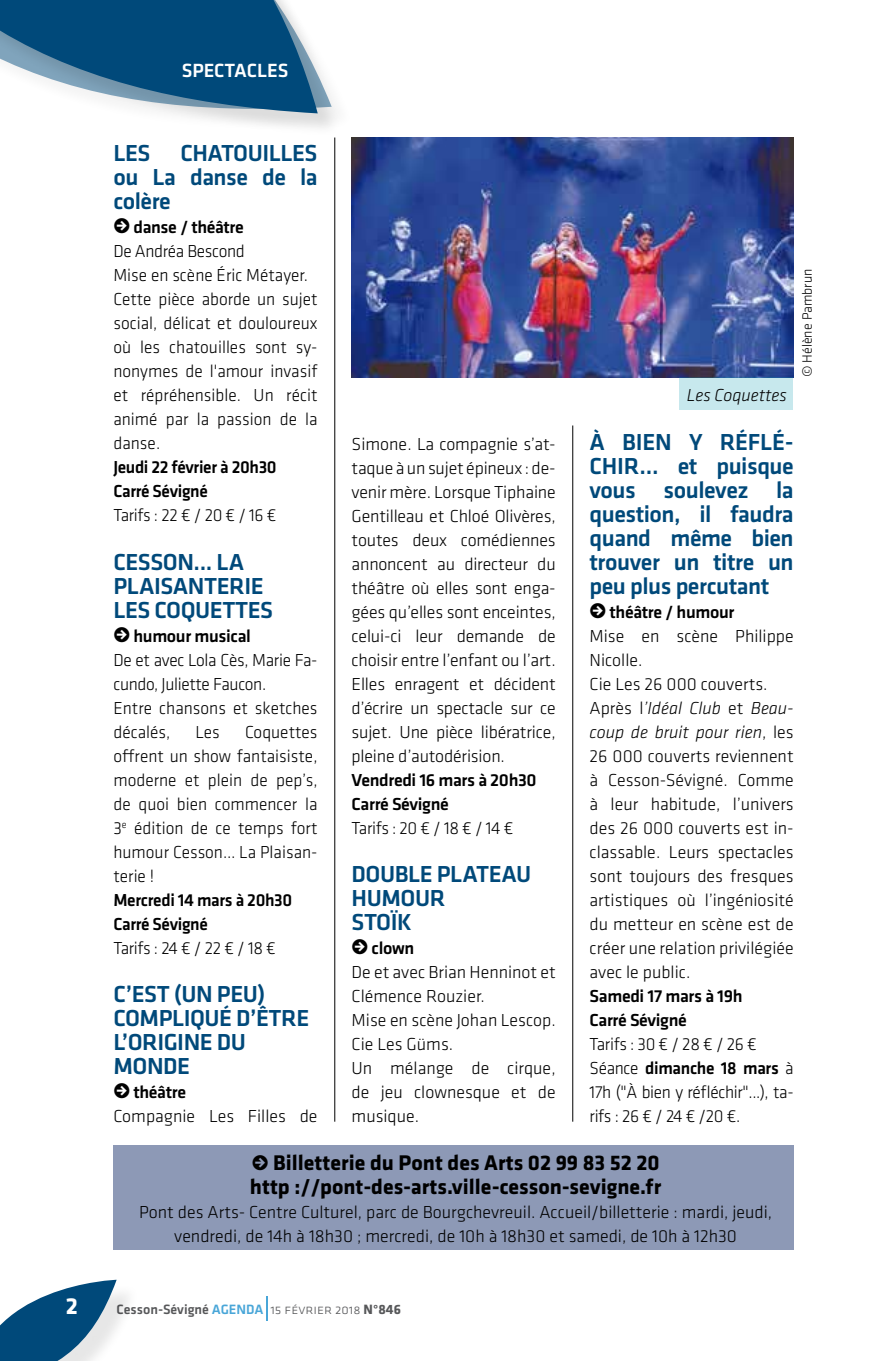
<style>
.page{position:relative;width:879px;height:1361px;background:#fff}
.page>*{position:absolute;margin:0;border:0;box-sizing:border-box;transform-origin:0 0}
.t1{font:500 24px/24px "Klavika";letter-spacing:-.02em;color:#00497a}
.t2{font:700 24px "Klavika";color:#fff}
.t3{font:700 22px/24px "Klavika";color:#000}
.t4{font:500 19.8px "Klavika";color:#fff}
.t5{font:300 18px/24px "Klavika";color:#000}
.t6{font:300 18px/24px "Klavika";letter-spacing:-.02em;color:#000}
.t7{font:500 18px/24px "Klavika";letter-spacing:-.02em;color:#000}
.t8{font:italic 300 18px "Klavika";color:#000}
.t9{font:500 14px "Klavika";color:#57585a}
.t10{font:300 14px "Klavika";color:#000}
.s1{font-family:"Klavika Arrows";font-weight:700;font-size:22px}
.s2{font-weight:500}
.s3{font-style:italic}
.s4{font-family:"Klavika Arrows"}
.s5{color:#49a6d8}
.s6{font-family:"Klavika Light Caps SC";font-weight:400}
.s7{font-weight:700}
</style>
<div class="page">
<svg style="left:0;top:0;width:332px;height:123px"></svg>
<hr style="left:334px;top:137px;width:1px;height:984px;background:#000">
<hr style="left:572px;top:425px;width:1px;height:696px;background:#000">
<svg style="left:266px;top:1296px;width:1px;height:24px"></svg>
<div style="left:0;top:1283px;width:140px;height:78px;background:#000;opacity:.1"></div>
<svg style="left:0;top:1279px;width:117px;height:82px"></svg>
<div style="left:113px;top:1145px;width:681px;height:105px;background:#8d99b6"></div>
<img style="left:351px;top:137px;width:443px;height:240px">
<div style="left:680px;top:377px;width:113px;height:33px;background:#c7e8ed"></div>
<p class="t4" style="left:182px;top:57px;width:108px">SPECTACLES</p>
<h1 class="t1" style="left:113px;top:141px;width:206px;text-align:justify">LES CHATOUILLES ou La danse de la colère</h1>
<p class="t5" style="left:113px;top:215px;width:206px"><span class="s1">R</span> <span class="s2">danse / théâtre<br></span>De Andréa Bescond<br>Mise en scène Éric Métayer.<br>Cette pièce aborde un sujet social, délicat et douloureux où les chatouilles sont sy&shy;nonymes de l'amour invasif et répréhensible. Un récit animé par la passion de la danse.</p>
<p class="t7" style="left:113px;top:455px;width:165px">Jeudi 22 février à 20h30<br>Carré Sévigné</p>
<p class="t6" style="left:113px;top:503px;width:164px">Tarifs : 22 € / 20 € / 16 €</p>
<h1 class="t1" style="left:113px;top:549px;width:161px">CESSON... LA<br>PLAISANTERIE<br>LES COQUETTES</h1>
<p class="t6" style="left:113px;top:623px;width:206px"><span class="s1">R</span> <span class="s2">humour musical<br></span>De et avec Lola Cès, Marie Fa&shy;cundo, Juliette Faucon.<br>Entre chansons et sketches décalés,</p>
<p class="t5" style="left:113px;top:719px;width:206px;text-align:justify;text-indent:132px">Coquettes offrent un show fantaisiste, moderne et plein de pep’s, de quoi bien commencer la 3<sup>e</sup> édition de ce temps fort humour Cesson… La Plaisan&shy;terie !</p>
<p class="t7" style="left:113px;top:887px;width:180px">Mercredi 14 mars à 20h30<br>Carré Sévigné</p>
<p class="t6" style="left:113px;top:935px;width:164px">Tarifs : 24 € / 22 € / 18 €</p>
<h1 class="t1" style="left:113px;top:981px;width:197px">C’EST (UN PEU)<br>COMPLIQUÉ D’ÊTRE<br>L’ORIGINE DU<br>MONDE</h1>
<p class="t5" style="left:113px;top:1079px;width:206px"><span class="s1">R</span> <span class="s2">théâtre<br></span>Compagnie Les Filles de</p>
<p class="t5" style="left:195px;top:719px;width:26px">Les</p>
<p class="t5" style="left:351px;top:431px;width:206px;text-align:justify">Simone. La compagnie s’at&shy;taque à un sujet épineux : de&shy;venir mère. Lorsque Tiphaine Gentilleau et Chloé Olivères, toutes deux comédiennes annoncent au directeur du théâtre où elles sont enga&shy;gées qu’elles sont enceintes, celui-ci leur demande de choisir entre l’enfant ou l’art.<br>Elles enragent et décident d’écrire un spectacle sur ce sujet. Une pièce libératrice, pleine d’autodérision.</p>
<p class="t7" style="left:351px;top:767px;width:187px">Vendredi 16 mars à 20h30<br>Carré Sévigné</p>
<p class="t6" style="left:351px;top:815px;width:163px">Tarifs : 20 € / 18 € / 14 €</p>
<h1 class="t1" style="left:351px;top:861px;width:181px">DOUBLE PLATEAU<br>HUMOUR<br>STOÏK</h1>
<p class="t5" style="left:351px;top:935px;width:206px"><span class="s1">R</span> <span class="s2">clown<br></span>De et avec Brian Henninot et<br>Clémence Rouzier.<br>Mise en scène Johan Lescop.<br>Cie Les Güms.<br>Un mélange de cirque, de jeu clownesque et de musique.</p>
<p class="t8" style="left:687px;top:385px;width:101px">Les Coquettes</p>
<p class="t10" style="left:798px;top:377px;width:110px;rotate:-90deg">© Hélène Pambrun</p>
<h1 class="t1" style="left:589px;top:429px;width:206px;text-align:justify">À BIEN Y RÉFLÉ-CHIR... et puisque vous soulevez la question, il faudra quand même bien trouver un titre un peu plus percutant</h1>
<p class="t5" style="left:589px;top:599px;width:206px"><span class="s1">R</span> <span class="s2">théâtre / humour<br></span>Mise en scène Philippe<br>Nicolle.<br>Cie Les 26 000 couverts.<br>Après l<span class="s3">’Idéal Club</span> et <span class="s3">Beau&shy;coup de bruit pour rien</span>, les<br>26 000 couverts reviennent à Cesson-Sévigné. Comme à leur habitude, l’univers des 26 000 couverts est in&shy;classable. Leurs spectacles sont toujours des fresques artistiques où l’ingéniosité du metteur en scène est de créer une relation privilégiée avec le public.</p>
<p class="t7" style="left:589px;top:983px;width:155px">Samedi 17 mars à 19h<br>Carré Sévigné</p>
<p class="t6" style="left:589px;top:1031px;width:206px">Tarifs : 30 € / 28 € / 26 €<br>Séance <span class="s2">dimanche 18 mars</span> à<br>17h ("À bien y réfléchir"...), ta&shy;rifs : 26 € / 24 € /20 €.</p>
<p class="t3" style="left:250px;top:1149px;width:413px"><span class="s4">R</span> Billetterie du Pont des Arts 02 99 83 52 20 http ://pont-des-arts.ville-cesson-sevigne.fr</p>
<p class="t5" style="left:139px;top:1199px;width:634px;text-align:center">Pont des Arts- Centre Culturel, parc de Bourgchevreuil. Accueil/billetterie : mardi, jeudi, vendredi, de 14h à 18h30 ; mercredi, de 10h à 18h30 et samedi, de 10h à 12h30</p>
<h1 class="t2" style="left:66px;top:1288px;width:14px">2</h1>
<p class="t9" style="left:117px;top:1299px;width:286px">Cesson-Sévigné <span class="s5">AGENDA</span> <span class="s6">15 février 2018</span> <span class="s7">N°846</span></p>
</div>
